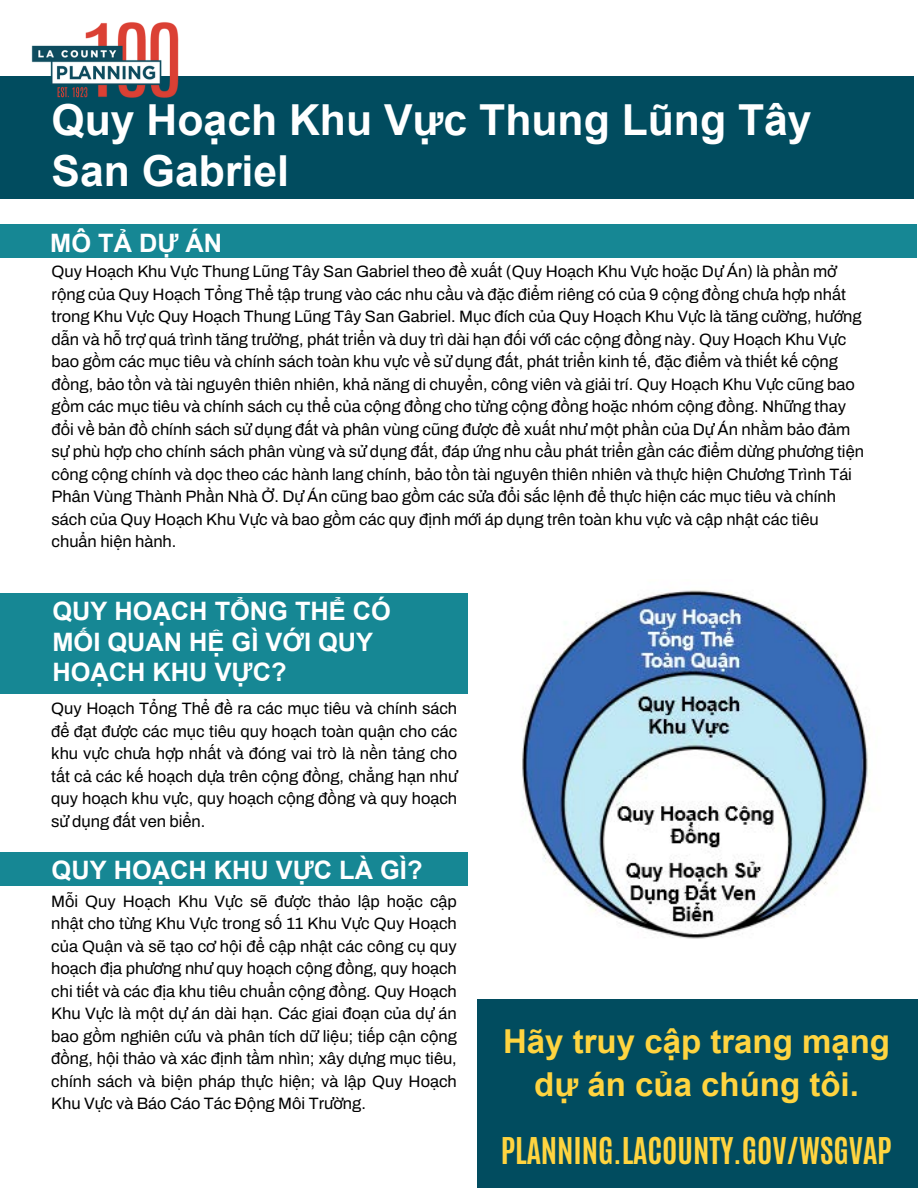
<style>
.page{position:relative;width:918px;height:1188px;background:#fff}
.page>*{position:absolute;margin:0;border:0;box-sizing:border-box;transform-origin:0 0}
.t1{font:700 42.75px/51.3px "Arial";color:#fff}
.t2{font:700 33px/43px "Arial";color:#ffd440;text-align:center}
.t3{font:700 31.35px "Antonio";color:#ffd440}
.t4{font:700 25.35px/30.5px "Arial";color:#fff}
.t5{font:16.5px/22.5px "Archivo";color:#000;text-align:justify}
</style>
<div class="page">
<div style="left:0;top:77px;width:913px;height:122px;background:#014c5f"></div>
<img style="left:26px;top:22px;width:159px;height:76px">
<div style="left:478px;top:999px;width:440px;height:189px;background:#014c5f"></div>
<div style="left:0;top:593px;width:467px;height:100px;background:#168794"></div>
<div style="left:0;top:225px;width:917px;height:33px;background:#168794"></div>
<div style="left:0;top:852px;width:468px;height:34px;background:#168794"></div>
<img style="left:522px;top:590px;width:346px;height:349px">
<p class="t1" style="left:52px;top:95px;width:762px">Quy Hoạch Khu Vực Thung Lũng Tây<br>San Gabriel</p>
<h3 class="t4" style="left:50px;top:228px;width:173px">MÔ TẢ DỰ ÁN</h3>
<p class="t5" style="left:52px;top:260px;width:814px;text-align:left">Quy Hoạch Khu Vực Thung Lũng Tây San Gabriel theo đề xuất (Quy Hoạch Khu Vực hoặc Dự Án) là phần mở rộng của Quy Hoạch Tổng Thể tập trung vào các nhu cầu và đặc điểm riêng có của 9 cộng đồng chưa hợp nhất trong Khu Vực Quy Hoạch Thung Lũng Tây San Gabriel. Mục đích của Quy Hoạch Khu Vực là tăng cường, hướng dẫn và hỗ trợ quá trình tăng trưởng, phát triển và duy trì dài hạn đối với các cộng đồng này. Quy Hoạch Khu Vực bao gồm các mục tiêu và chính sách toàn khu vực về sử dụng đất, phát triển kinh tế, đặc điểm và thiết kế cộng đồng, bảo tồn và tài nguyên thiên nhiên, khả năng di chuyển, công viên và giải trí. Quy Hoạch Khu Vực cũng bao gồm các mục tiêu và chính sách cụ thể của cộng đồng cho từng cộng đồng hoặc nhóm cộng đồng. Những thay đổi về bản đồ chính sách sử dụng đất và phân vùng cũng được đề xuất như một phần của Dự Án nhằm bảo đảm sự phù hợp cho chính sách phân vùng và sử dụng đất, đáp ứng nhu cầu phát triển gần các điểm dừng phương tiện công cộng chính và dọc theo các hành lang chính, bảo tồn tài nguyên thiên nhiên và thực hiện Chương Trình Tái Phân Vùng Thành Phần Nhà Ở. Dự Án cũng bao gồm các sửa đổi sắc lệnh để thực hiện các mục tiêu và chính sách của Quy Hoạch Khu Vực và bao gồm các quy định mới áp dụng trên toàn khu vực và cập nhật các tiêu chuẩn hiện hành.</p>
<h3 class="t4" style="left:53px;top:596px;width:340px">QUY HOẠCH TỔNG THỂ CÓ<br>MỐI QUAN HỆ GÌ VỚI QUY<br>HOẠCH KHU VỰC?</h3>
<p class="t5" style="left:51px;top:698px;width:408px">Quy Hoạch Tổng Thể đề ra các mục tiêu và chính sách để đạt được các mục tiêu quy hoạch toàn quận cho các khu vực chưa hợp nhất và đóng vai trò là nền tảng cho tất cả các kế hoạch dựa trên cộng đồng, chẳng hạn như quy hoạch khu vực, quy hoạch cộng đồng và quy hoạch sử dụng đất ven biển.</p>
<h3 class="t4" style="left:52px;top:855px;width:372px">QUY HOẠCH KHU VỰC LÀ GÌ?</h3>
<p class="t5" style="left:51px;top:890px;width:407px">Mỗi Quy Hoạch Khu Vực sẽ được thảo lập hoặc cập nhật cho từng Khu Vực trong số 11 Khu Vực Quy Hoạch của Quận và sẽ tạo cơ hội để cập nhật các công cụ quy hoạch địa phương như quy hoạch cộng đồng, quy hoạch chi tiết và các địa khu tiêu chuẩn cộng đồng. Quy Hoạch Khu Vực là một dự án dài hạn. Các giai đoạn của dự án bao gồm nghiên cứu và phân tích dữ liệu; tiếp cận cộng đồng, hội thảo và xác định tầm nhìn; xây dựng mục tiêu, chính sách và biện pháp thực hiện; và lập Quy Hoạch Khu Vực và Báo Cáo Tác Động Môi Trường.</p>
<p class="t2" style="left:503px;top:1020px;width:388px">Hãy truy cập trang mạng dự án của chúng tôi.</p>
<p class="t3" style="left:501px;top:1128px;width:392px">PLANNING.LACOUNTY.GOV/WSGVAP</p>
</div>
